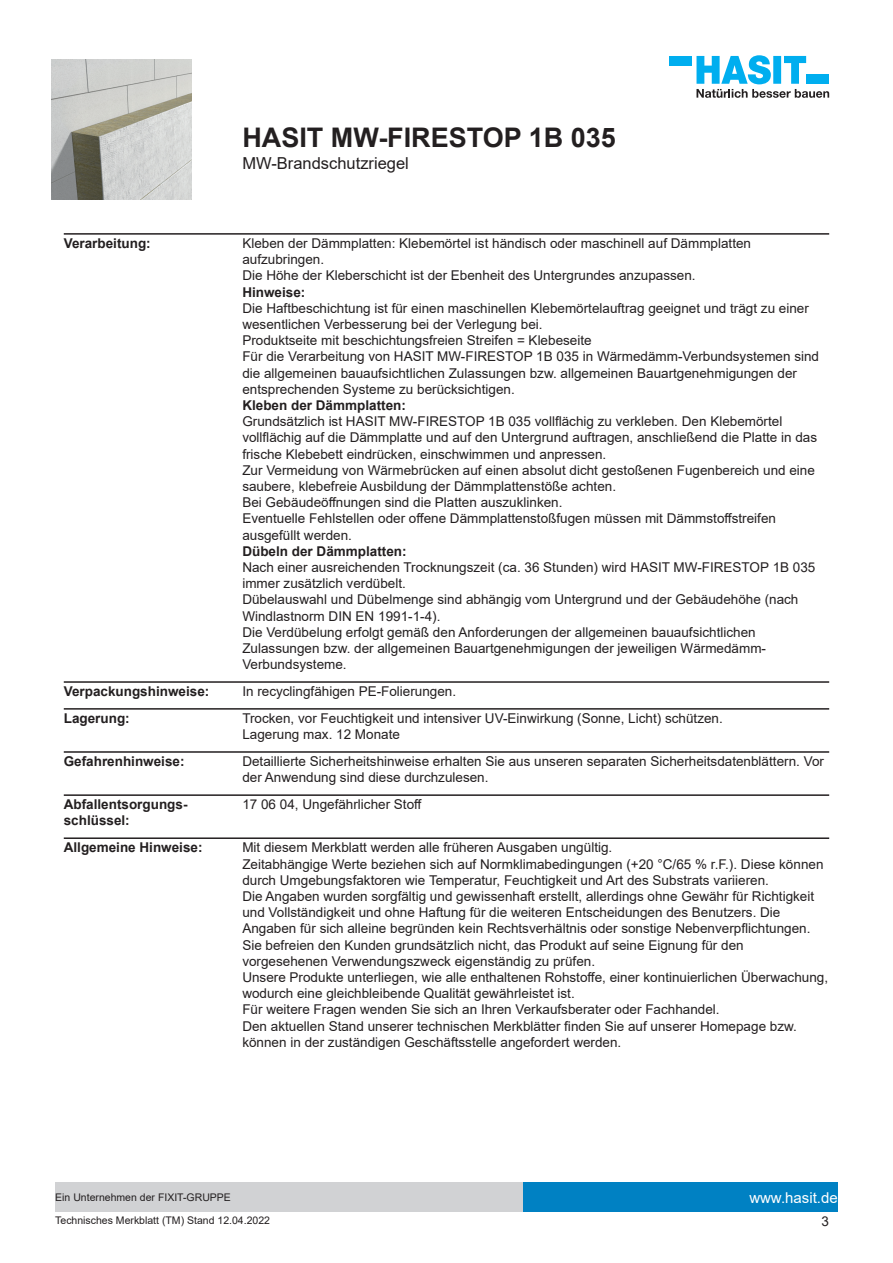
<style>
.page{position:relative;width:893px;height:1263px;background:#fff}
.page>*{position:absolute;margin:0;border:0;box-sizing:border-box;transform-origin:0 0}
.t1{font:700 27px "Arial";color:#231f20}
.t2{font:16.5px "Arial";color:#231f20}
.t3{font:15px "Arial";color:#fff}
.t4{font:13.5px/16.2px "Arial";color:#231f20}
.t5{font:700 13.5px/16.2px "Arial";color:#231f20}
.t6{font:10.5px "Arial";color:#231f20}
</style>
<div class="page">
<img style="left:51px;top:60px;width:140px;height:140px">
<div style="left:669px;top:56px;width:23px;height:10px;background:#00aeef"></div>
<svg style="left:696px;top:55px;width:133px;height:43px"></svg>
<div style="left:523px;top:1182px;width:315px;height:30px;background:#0081c3"></div>
<div style="left:55px;top:1182px;width:468px;height:30px;background:#d1d2d4"></div>
<hr style="left:64px;top:233px;width:765px;height:2px;background:#231f20">
<hr style="left:64px;top:681px;width:765px;height:2px;background:#231f20">
<hr style="left:64px;top:708px;width:765px;height:2px;background:#231f20">
<hr style="left:64px;top:751px;width:765px;height:2px;background:#231f20">
<hr style="left:64px;top:794px;width:765px;height:2px;background:#231f20">
<hr style="left:64px;top:837px;width:765px;height:2px;background:#231f20">
<h1 class="t1" style="left:242px;top:119px;width:375px">HASIT MW-FIRESTOP 1B 035</h1>
<p class="t2" style="left:242px;top:152px;width:168px">MW-Brandschutzriegel</p>
<p class="t5" style="left:64px;top:235px;width:89px">Verarbeitung:</p>
<p class="t4" style="left:242px;top:235px;width:510px">Kleben der Dämmplatten: Klebemörtel ist händisch oder maschinell auf Dämmplatten aufzubringen.<br>Die Höhe der Kleberschicht ist der Ebenheit des Untergrundes anzupassen.</p>
<p class="t5" style="left:242px;top:284px;width:65px">Hinweise:</p>
<p class="t4" style="left:242px;top:300px;width:578px">Die Haftbeschichtung ist für einen maschinellen Klebemörtelauftrag geeignet und trägt zu einer wesentlichen Verbesserung bei der Verlegung bei.<br>Produktseite mit beschichtungsfreien Streifen = Klebeseite<br>Für die Verarbeitung von HASIT MW-FIRESTOP 1B 035 in Wärmedämm-Verbundsystemen sind die allgemeinen bauaufsichtlichen Zulassungen bzw. allgemeinen Bauartgenehmigungen der entsprechenden Systeme zu berücksichtigen.</p>
<p class="t5" style="left:242px;top:397px;width:165px">Kleben der Dämmplatten:</p>
<p class="t4" style="left:242px;top:413px;width:576px">Grundsätzlich ist HASIT MW-FIRESTOP 1B 035 vollflächig zu verkleben. Den Klebemörtel vollflächig auf die Dämmplatte und auf den Untergrund auftragen, anschließend die Platte in das frische Klebebett eindrücken, einschwimmen und anpressen.<br>Zur Vermeidung von Wärmebrücken auf einen absolut dicht gestoßenen Fugenbereich und eine saubere, klebefreie Ausbildung der Dämmplattenstöße achten.<br>Bei Gebäudeöffnungen sind die Platten auszuklinken.<br>Eventuelle Fehlstellen oder offene Dämmplattenstoßfugen müssen mit Dämmstoffstreifen ausgefüllt werden.</p>
<p class="t5" style="left:242px;top:543px;width:166px">Dübeln der Dämmplatten:</p>
<p class="t4" style="left:242px;top:559px;width:575px">Nach einer ausreichenden Trocknungszeit (ca. 36 Stunden) wird HASIT MW-FIRESTOP 1B 035 immer zusätzlich verdübelt.<br>Dübelauswahl und Dübelmenge sind abhängig vom Untergrund und der Gebäudehöhe (nach Windlastnorm DIN EN 1991-1-4).<br>Die Verdübelung erfolgt gemäß den Anforderungen der allgemeinen bauaufsichtlichen Zulassungen bzw. der allgemeinen Bauartgenehmigungen der jeweiligen Wärmedämm-Verbundsysteme.</p>
<p class="t5" style="left:64px;top:683px;width:147px">Verpackungshinweise:</p>
<p class="t4" style="left:242px;top:683px;width:215px">In recyclingfähigen PE-Folierungen.</p>
<p class="t5" style="left:64px;top:710px;width:68px">Lagerung:</p>
<p class="t4" style="left:242px;top:710px;width:482px">Trocken, vor Feuchtigkeit und intensiver UV-Einwirkung (Sonne, Licht) schützen.<br>Lagerung max. 12 Monate</p>
<p class="t5" style="left:64px;top:753px;width:122px">Gefahrenhinweise:</p>
<p class="t4" style="left:242px;top:753px;width:583px">Detaillierte Sicherheitshinweise erhalten Sie aus unseren separaten Sicherheitsdatenblättern. Vor der Anwendung sind diese durchzulesen.</p>
<p class="t5" style="left:64px;top:796px;width:125px">Abfallentsorgungs&shy;schlüssel:</p>
<p class="t4" style="left:242px;top:796px;width:181px">17 06 04, Ungefährlicher Stoff</p>
<p class="t5" style="left:64px;top:840px;width:140px">Allgemeine Hinweise:</p>
<p class="t4" style="left:242px;top:839px;width:587px">Mit diesem Merkblatt werden alle früheren Ausgaben ungültig.<br>Zeitabhängige Werte beziehen sich auf Normklimabedingungen (+20 °C/65 % r.F.). Diese können durch Umgebungsfaktoren wie Temperatur, Feuchtigkeit und Art des Substrats variieren.<br>Die Angaben wurden sorgfältig und gewissenhaft erstellt, allerdings ohne Gewähr für Richtigkeit und Vollständigkeit und ohne Haftung für die weiteren Entscheidungen des Benutzers. Die Angaben für sich alleine begründen kein Rechtsverhältnis oder sonstige Nebenverpflichtungen.<br>Sie befreien den Kunden grundsätzlich nicht, das Produkt auf seine Eignung für den vorgesehenen Verwendungszweck eigenständig zu prüfen.<br>Unsere Produkte unterliegen, wie alle enthaltenen Rohstoffe, einer kontinuierlichen Überwachung, wodurch eine gleichbleibende Qualität gewährleistet ist.<br>Für weitere Fragen wenden Sie sich an Ihren Verkaufsberater oder Fachhandel.<br>Den aktuellen Stand unserer technischen Merkblätter finden Sie auf unserer Homepage bzw. können in der zuständigen Geschäftsstelle angefordert werden.</p>
<p class="t6" style="left:55px;top:1190px;width:177px">Ein Unternehmen der FIXIT-GRUPPE</p>
<p class="t3" style="left:749px;top:1187px;width:90px">www.hasit.de</p>
<p class="t6" style="left:55px;top:1213px;width:216px">Technisches Merkblatt (TM) Stand 12.04.2022</p>
<p class="t4" style="left:821px;top:1213px;width:9px">3</p>
</div>
